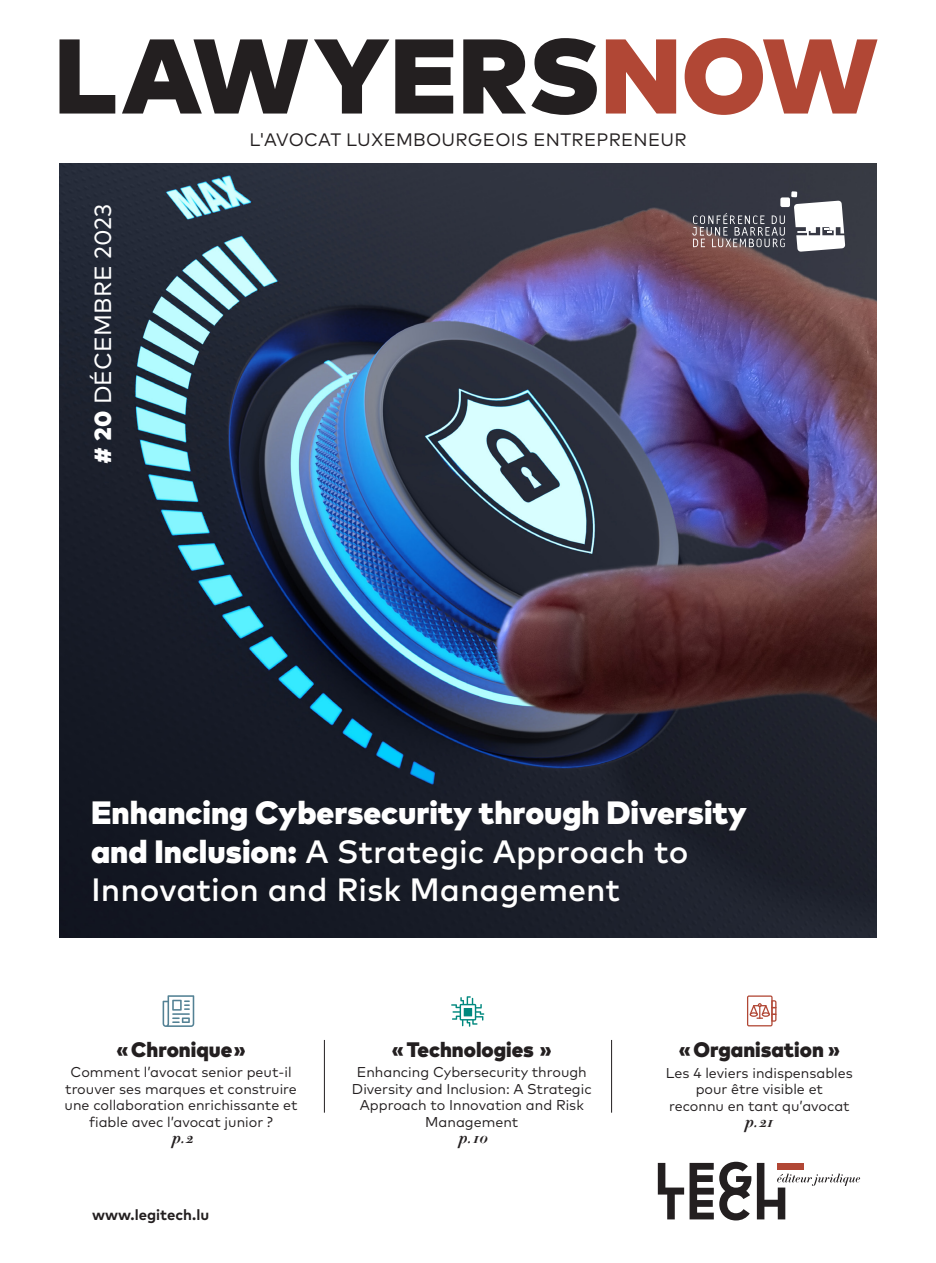
<style>
.page{position:relative;width:936px;height:1263px;background:#fff}
.page>*{position:absolute;margin:0;border:0;box-sizing:border-box;transform-origin:0 0}
.t1{font:900 105.9px "Mark Pro";letter-spacing:.005em;color:#231f20}
.t2{font:900 32.25px/38.7px "Mark Pro";color:#fff}
.t3{font:500 32.25px "Mark Pro";color:#fff}
.t4{font:23.4px "Mark Pro";letter-spacing:.005em;color:#fff}
.t5{font:900 21px "Mark Pro";color:#231f20}
.t6{font:18px "Mark Pro";letter-spacing:.015em;color:#231f20}
.t7{font:16.5px "Didot HTF B06 Bold Ital";color:#231f20}
.t8{font:700 15px "Mark Pro";color:#231f20}
.t9{font:14.25px/16.5px "Mark Pro";color:#231f20;text-align:center}
.s1{color:#b14735}
.s2{font-weight:900}
.s3{font-weight:500}
</style>
<div class="page">
<svg style="left:451px;top:996px;width:33px;height:31px"></svg>
<div style="left:463px;top:1008px;width:9px;height:8px;background:#00887e"></div>
<img style="left:59px;top:164px;width:817px;height:774px">
<hr style="left:324px;top:1040px;width:1px;height:73px;background:#231f20">
<hr style="left:611px;top:1040px;width:1px;height:73px;background:#231f20">
<svg style="left:657px;top:1163px;width:56px;height:56px"></svg>
<svg style="left:719px;top:1162px;width:141px;height:58px"></svg>
<div style="left:777px;top:1163px;width:27px;height:7px;background:#b14735"></div>
<div style="left:87px;top:796px;width:664px;height:116px;background:#181c26"></div>
<svg style="left:162px;top:995px;width:32px;height:32px"></svg>
<svg style="left:747px;top:995px;width:29px;height:31px"></svg>
<svg style="left:692px;top:191px;width:153px;height:61px"></svg>
<p class="t1" style="left:54px;top:-6px;width:825px">LAWYERS<span class="s1">NOW</span></p>
<p class="t4" style="left:85px;top:464px;width:262px;rotate:-90deg"><span class="s2"># 20</span> DÉCEMBRE 2023</p>
<p class="t6" style="left:249px;top:126px;width:438px">L'AVOCAT LUXEMBOURGEOIS ENTREPRENEUR</p>
<p class="t2" style="left:91px;top:790px;width:657px">Enhancing Cybersecurity through Diversity and Inclusion: <span class="s3">A Strategic Approach to</span></p>
<p class="t3" style="left:91px;top:866px;width:530px">Innovation and Risk Management</p>
<p class="t5" style="left:116px;top:1033px;width:131px">« Chronique »</p>
<p class="t9" style="left:65px;top:1063px;width:234px">Comment l’avocat senior peut-il trouver ses marques et construire une collaboration enrichissante et fiable avec l’avocat junior ?</p>
<p class="t7" style="left:172px;top:1129px;width:23px">p.2</p>
<p class="t8" style="left:92px;top:1204px;width:118px">www.legitech.lu</p>
<p class="t5" style="left:392px;top:1033px;width:161px">« Technologies »</p>
<p class="t9" style="left:352px;top:1063px;width:241px">Enhancing Cybersecurity through<br>Diversity and Inclusion: A Strategic<br>Approach to Innovation and Risk<br>Management</p>
<p class="t7" style="left:459px;top:1129px;width:31px">p. 10</p>
<p class="t5" style="left:678px;top:1033px;width:163px">« Organisation »</p>
<p class="t9" style="left:666px;top:1063px;width:188px">Les 4 leviers indispensables</p>
<p class="t9" style="left:695px;top:1079px;width:129px">pour être visible et</p>
<p class="t9" style="left:669px;top:1096px;width:182px">reconnu en tant qu’avocat</p>
<p class="t7" style="left:745px;top:1113px;width:30px">p. 21</p>
</div>
